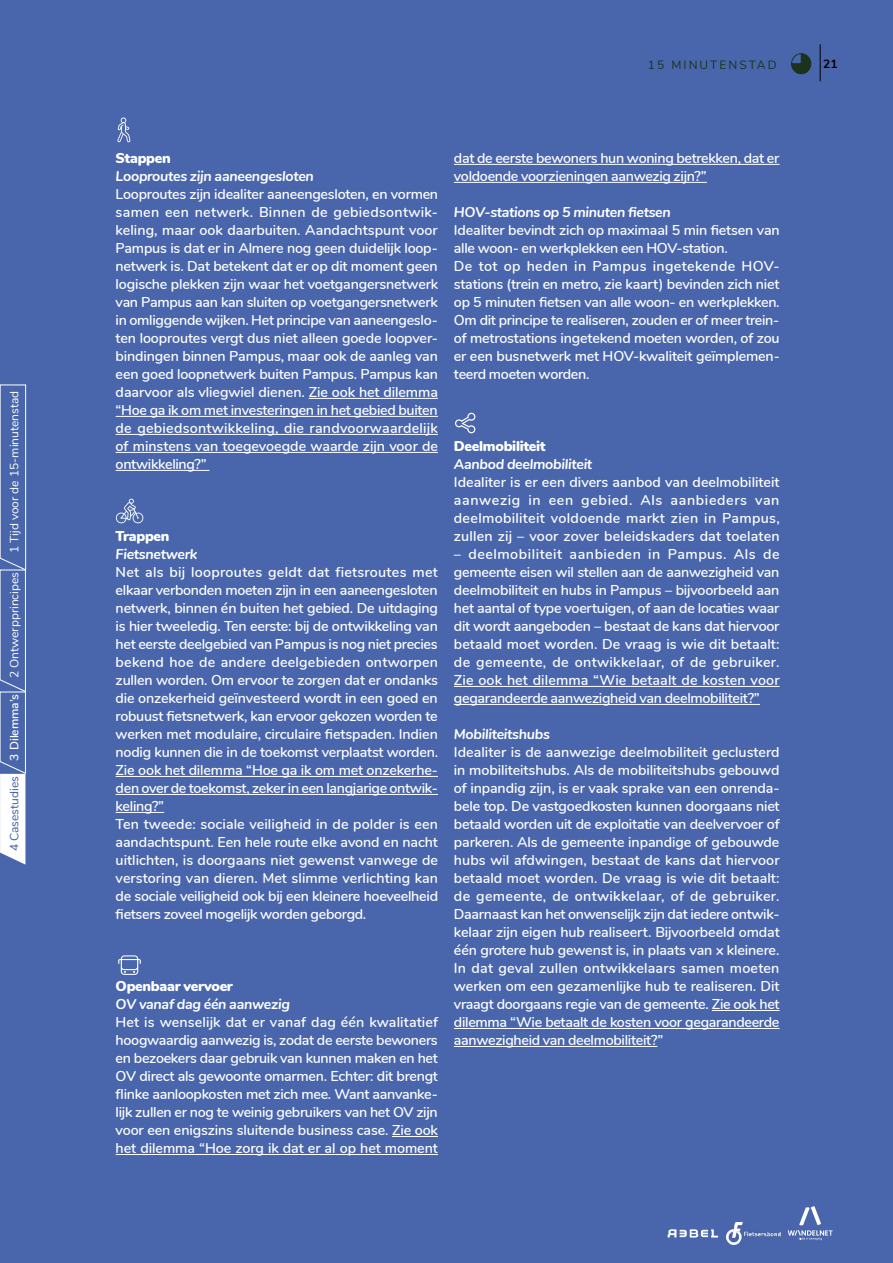
<style>
.page{position:relative;width:893px;height:1263px;background:#4966ac}
.page>*{position:absolute;margin:0;border:0;box-sizing:border-box;transform-origin:0 0}
.t1{font:600 14.25px/18px "Nunito";letter-spacing:-.015em;color:#fff;text-align:justify}
.t2{font:italic 700 14.25px "Nunito";letter-spacing:-.02em;color:#fff}
.t3{font:900 14.25px "Nunito";letter-spacing:-.02em;color:#fff}
.t4{font:12px "Nunito";color:#fff}
.t5{font:12px "Nunito Sans";letter-spacing:.17em;color:#1b331c}
.t6{font:12px "Nunito";color:#3d5ca7}
.t7{font:600 12px "Nunito";color:#fff}
.t8{font:700 12px "Nunito";color:#000}
</style>
<div class="page">
<hr style="left:820px;top:45px;width:1px;height:36px;background:#000">
<hr style="left:309px;top:398px;width:129px;height:1px;background:#fff">
<hr style="left:116px;top:416px;width:322px;height:1px;background:#fff">
<hr style="left:116px;top:434px;width:322px;height:1px;background:#fff">
<hr style="left:116px;top:452px;width:322px;height:1px;background:#fff">
<hr style="left:116px;top:470px;width:93px;height:1px;background:#fff">
<hr style="left:116px;top:776px;width:322px;height:1px;background:#fff">
<hr style="left:116px;top:794px;width:322px;height:1px;background:#fff">
<hr style="left:116px;top:812px;width:48px;height:1px;background:#fff">
<hr style="left:392px;top:1136px;width:46px;height:1px;background:#fff">
<hr style="left:116px;top:1154px;width:322px;height:1px;background:#fff">
<hr style="left:454px;top:164px;width:326px;height:1px;background:#fff">
<hr style="left:454px;top:182px;width:253px;height:1px;background:#fff">
<hr style="left:454px;top:686px;width:326px;height:1px;background:#fff">
<hr style="left:454px;top:704px;width:306px;height:1px;background:#fff">
<hr style="left:712px;top:1010px;width:68px;height:1px;background:#fff">
<hr style="left:454px;top:1028px;width:326px;height:1px;background:#fff">
<hr style="left:454px;top:1046px;width:203px;height:1px;background:#fff">
<svg style="left:117px;top:117px;width:14px;height:25px"></svg>
<svg style="left:116px;top:499px;width:27px;height:24px"></svg>
<svg style="left:118px;top:955px;width:23px;height:20px"></svg>
<svg style="left:455px;top:412px;width:21px;height:22px"></svg>
<svg style="left:791px;top:53px;width:20px;height:21px"></svg>
<svg style="left:0;top:385px;width:26px;height:480px"></svg>
<svg style="left:668px;top:1229px;width:50px;height:8px"></svg>
<svg style="left:788px;top:1206px;width:45px;height:34px"></svg>
<img style="left:726px;top:1222px;width:54px;height:22px">
<p class="t4" style="left:5px;top:553px;width:164px;rotate:-90deg">1 Tijd voor de 15-minutenstad</p>
<p class="t4" style="left:5px;top:678px;width:108px;rotate:-90deg">2 Ontwerpprincipes</p>
<p class="t7" style="left:5px;top:761px;width:68px;rotate:-90deg">3 Dilemma’s</p>
<p class="t6" style="left:5px;top:851px;width:77px;rotate:-90deg">4 Casestudies</p>
<p class="t5" style="left:648px;top:56px;width:130px">15 MINUTENSTAD</p>
<p class="t8" style="left:823px;top:55px;width:16px">21</p>
<p class="t3" style="left:116px;top:148px;width:57px">Stappen</p>
<p class="t2" style="left:116px;top:166px;width:200px">Looproutes zijn aaneengesloten</p>
<p class="t1" style="left:116px;top:185px;width:324px">Looproutes zijn idealiter aaneengesloten, en vormen samen een netwerk. Binnen de gebiedsontwik&shy;keling, maar ook daarbuiten. Aandachtspunt voor Pampus is dat er in Almere nog geen duidelijk loop&shy;netwerk is. Dat betekent dat er op dit moment geen logische plekken zijn waar het voetgangersnetwerk van Pampus aan kan sluiten op voetgangersnetwerk in omliggende wijken. Het principe van aaneengeslo&shy;ten looproutes vergt dus niet alleen goede loopver&shy;bindingen binnen Pampus, maar ook de aanleg van een goed loopnetwerk buiten Pampus. Pampus kan daarvoor als vliegwiel dienen. Zie ook het dilemma “Hoe ga ik om met investeringen in het gebied buiten de gebiedsontwikkeling, die randvoorwaardelijk of minstens van toegevoegde waarde zijn voor de ontwikkeling?”</p>
<p class="t3" style="left:116px;top:526px;width:55px">Trappen</p>
<p class="t2" style="left:116px;top:544px;width:83px">Fietsnetwerk</p>
<p class="t1" style="left:116px;top:562px;width:324px;text-align:left">Net als bij looproutes geldt dat fietsroutes met elkaar verbonden moeten zijn in een aaneengesloten netwerk, binnen én buiten het gebied. De uitdaging is hier tweeledig. Ten eerste: bij de ontwikkeling van het eerste deelgebied van Pampus is nog niet precies bekend hoe de andere deelgebieden ontworpen zullen worden. Om ervoor te zorgen dat er ondanks die onzekerheid geïnvesteerd wordt in een goed en robuust fietsnetwerk, kan ervoor gekozen worden te werken met modulaire, circulaire fietspaden. Indien nodig kunnen die in de toekomst verplaatst worden.<br>Zie ook het dilemma “Hoe ga ik om met onzekerhe&shy;den over de toekomst, zeker in een langjarige ontwik&shy;keling?”<br>Ten tweede: sociale veiligheid in de polder is een aandachtspunt. Een hele route elke avond en nacht uitlichten, is doorgaans niet gewenst vanwege de verstoring van dieren. Met slimme verlichting kan de sociale veiligheid ook bij een kleinere hoeveelheid fietsers zoveel mogelijk worden geborgd.</p>
<p class="t3" style="left:116px;top:976px;width:119px">Openbaar vervoer</p>
<p class="t2" style="left:116px;top:994px;width:176px">OV vanaf dag één aanwezig</p>
<p class="t1" style="left:116px;top:1012px;width:324px">Het is wenselijk dat er vanaf dag één kwalitatief hoogwaardig aanwezig is, zodat de eerste bewoners en bezoekers daar gebruik van kunnen maken en het OV direct als gewoonte omarmen. Echter: dit brengt flinke aanloopkosten met zich mee. Want aanvanke&shy;lijk zullen er nog te weinig gebruikers van het OV zijn voor een enigszins sluitende business case. Zie ook het dilemma “Hoe zorg ik dat er al op het moment</p>
<p class="t1" style="left:454px;top:149px;width:327px">dat de eerste bewoners hun woning betrekken, dat er voldoende voorzieningen aanwezig zijn?”</p>
<p class="t2" style="left:454px;top:202px;width:218px">HOV-stations op 5 minuten fietsen</p>
<p class="t1" style="left:454px;top:221px;width:327px;text-align:left">Idealiter bevindt zich op maximaal 5 min fietsen van alle woon- en werkplekken een HOV-station.<br>De tot op heden in Pampus ingetekende HOV&shy;stations (trein en metro, zie kaart) bevinden zich niet op 5 minuten fietsen van alle woon- en werkplekken.<br>Om dit principe te realiseren, zouden er of meer trein&shy;of metrostations ingetekend moeten worden, of zou er een busnetwerk met HOV-kwaliteit geïmplemen&shy;teerd moeten worden.</p>
<p class="t3" style="left:454px;top:436px;width:93px">Deelmobiliteit</p>
<p class="t2" style="left:454px;top:454px;width:140px">Aanbod deelmobiliteit</p>
<p class="t1" style="left:454px;top:472px;width:327px">Idealiter is er een divers aanbod van deelmobiliteit aanwezig in een gebied. Als aanbieders van deelmobiliteit voldoende markt zien in Pampus, zullen zij – voor zover beleidskaders dat toelaten</p>
<p class="t1" style="left:454px;top:544px;width:327px">– deelmobiliteit aanbieden in Pampus. Als de gemeente eisen wil stellen aan de aanwezigheid van deelmobiliteit en hubs in Pampus – bijvoorbeeld aan het aantal of type voertuigen, of aan de locaties waar dit wordt aangeboden – bestaat de kans dat hiervoor betaald moet worden. De vraag is wie dit betaalt: de gemeente, de ontwikkelaar, of de gebruiker.<br>Zie ook het dilemma “Wie betaalt de kosten voor gegarandeerde aanwezigheid van deelmobiliteit?”</p>
<p class="t2" style="left:454px;top:724px;width:98px">Mobiliteitshubs</p>
<p class="t1" style="left:454px;top:742px;width:327px">Idealiter is de aanwezige deelmobiliteit geclusterd in mobiliteitshubs. Als de mobiliteitshubs gebouwd of inpandig zijn, is er vaak sprake van een onrenda&shy;bele top. De vastgoedkosten kunnen doorgaans niet betaald worden uit de exploitatie van deelvervoer of parkeren. Als de gemeente inpandige of gebouwde hubs wil afdwingen, bestaat de kans dat hiervoor betaald moet worden. De vraag is wie dit betaalt: de gemeente, de ontwikkelaar, of de gebruiker.<br>Daarnaast kan het onwenselijk zijn dat iedere ontwik&shy;kelaar zijn eigen hub realiseert. Bijvoorbeeld omdat één grotere hub gewenst is, in plaats van x kleinere.<br>In dat geval zullen ontwikkelaars samen moeten werken om een gezamenlijke hub te realiseren. Dit vraagt doorgaans regie van de gemeente. Zie ook het dilemma “Wie betaalt de kosten voor gegarandeerde aanwezigheid van deelmobiliteit?”</p>
</div>
